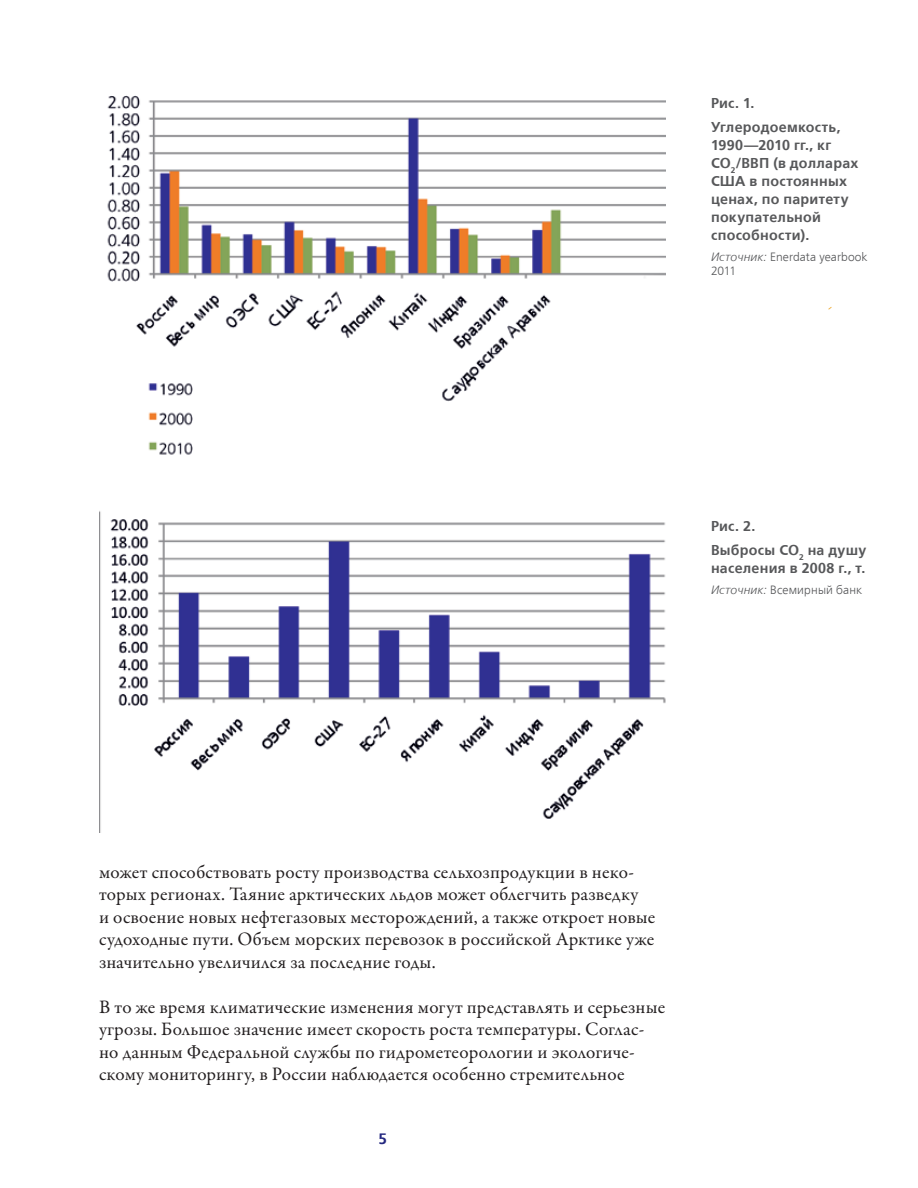
<style>
.page{position:relative;width:918px;height:1188px;background:#fff}
.page>*{position:absolute;margin:0;border:0;box-sizing:border-box;transform-origin:0 0}
.t1{font:19.2px/22.5px "Garamond Premr Pro";letter-spacing:.01em;color:#231f20}
.t2{font:700 15px "Frutiger LTCYR";color:#242880}
.t3{font:700 14.25px/18px "Frutiger LTCYR";letter-spacing:.02em;color:#57585a}
.t4{font:300 12px/14.4px "Frutiger LTCYR";letter-spacing:.01em;color:#57585a}
.s1{font-style:italic}
</style>
<div class="page">
<img style="left:107px;top:95px;width:559px;height:360px">
<img style="left:99px;top:511px;width:567px;height:321px">
<p class="t3" style="left:711px;top:92px;width:131px;line-height:24px">Рис. 1.<br>Углеродоемкость,</p>
<p class="t3" style="left:711px;top:137px;width:149px">1990—2010 гг., кг<br>CO<sub>2</sub>/ВВП (в долларах<br>США в постоянных ценах, по паритету покупательной способности).</p>
<p class="t4" style="left:711px;top:250px;width:158px"><span class="s1">Источник:</span> Enerdata yearbook<br>2011</p>
<p class="t3" style="left:711px;top:514px;width:157px;line-height:24px">Рис. 2.<br>Выбросы CO<sub>2</sub> на душу</p>
<p class="t3" style="left:711px;top:559px;width:156px">населения в 2008 г., т.</p>
<p class="t4" style="left:711px;top:582px;width:153px"><span class="s1">Источник:</span> Всемирный банк</p>
<p class="t1" style="left:99px;top:861px;width:558px">может способствовать росту производства сельхозпродукции в неко&shy;торых регионах. Таяние арктических льдов может облегчить разведку<br>и освоение новых нефтегазовых месторождений, а также откроет новые судоходные пути. Объем морских перевозок в российской Арктике уже значительно увеличился за последние годы.</p>
<p class="t1" style="left:99px;top:996px;width:568px">В то же время климатические изменения могут представлять и серьезные угрозы. Большое значение имеет скорость роста температуры. Соглас&shy;но данным Федеральной службы по гидрометеорологии и экологиче&shy;скому мониторингу, в России наблюдается особенно стремительное</p>
<p class="t2" style="left:379px;top:1130px;width:10px">5</p>
</div>
